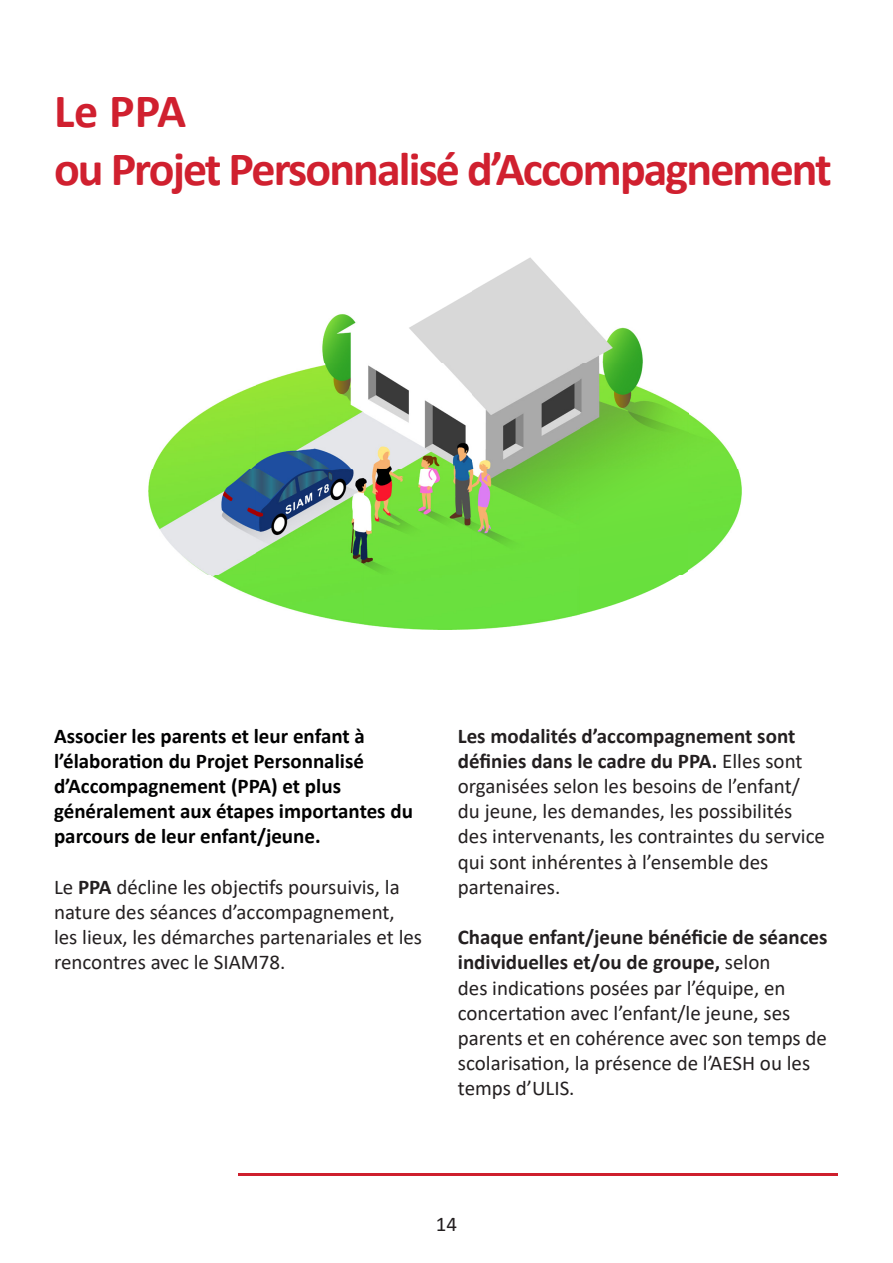
<style>
.page{position:relative;width:893px;height:1263px;background:#fff}
.page>*{position:absolute;margin:0;border:0;box-sizing:border-box;transform-origin:0 0}
.t1{font:700 48px "Calibri";letter-spacing:-.04em;color:#d0202f}
.t2{font:21px/25.2px "Calibri";color:#231f20}
.t3{font:700 21px/25.2px "Calibri";color:#000001}
.s1{font-weight:700}
</style>
<div class="page">
<hr style="left:238px;top:1174px;width:600px;height:2px;background:#ce1f2d">
<img style="left:149px;top:258px;width:593px;height:371px">
<p class="t1" style="left:54px;top:77px;width:134px">Le PPA</p>
<p class="t1" style="left:54px;top:135px;width:779px">ou Projet Personnalisé d’Accompagnement</p>
<p class="t3" style="left:54px;top:723px;width:360px">Associer les parents et leur enfant à l’élaboration du Projet Personnalisé d’Accompagnement (PPA) et plus généralement aux étapes importantes du parcours de leur enfant/jeune.</p>
<p class="t2" style="left:54px;top:874px;width:370px">Le <span class="s1">PPA</span> décline les objectifs poursuivis, la nature des séances d’accompagnement, les lieux, les démarches partenariales et les rencontres avec le SIAM78.</p>
<p class="t2" style="left:458px;top:722px;width:369px"><span class="s1">Les modalités d’accompagnement sont définies dans le cadre du PPA.</span> Elles sont organisées selon les besoins de l’enfant/ du jeune, les demandes, les possibilités des intervenants, les contraintes du service qui sont inhérentes à l’ensemble des partenaires.</p>
<p class="t2" style="left:458px;top:924px;width:371px"><span class="s1">Chaque enfant/jeune bénéficie de séances individuelles et/ou de groupe,</span> selon<br>des indications posées par l’équipe, en concertation avec l’enfant/le jeune, ses parents et en cohérence avec son temps de scolarisation, la présence de l’AESH ou les temps d’ULIS.</p>
<p class="t2" style="left:436px;top:1211px;width:23px">14</p>
</div>
